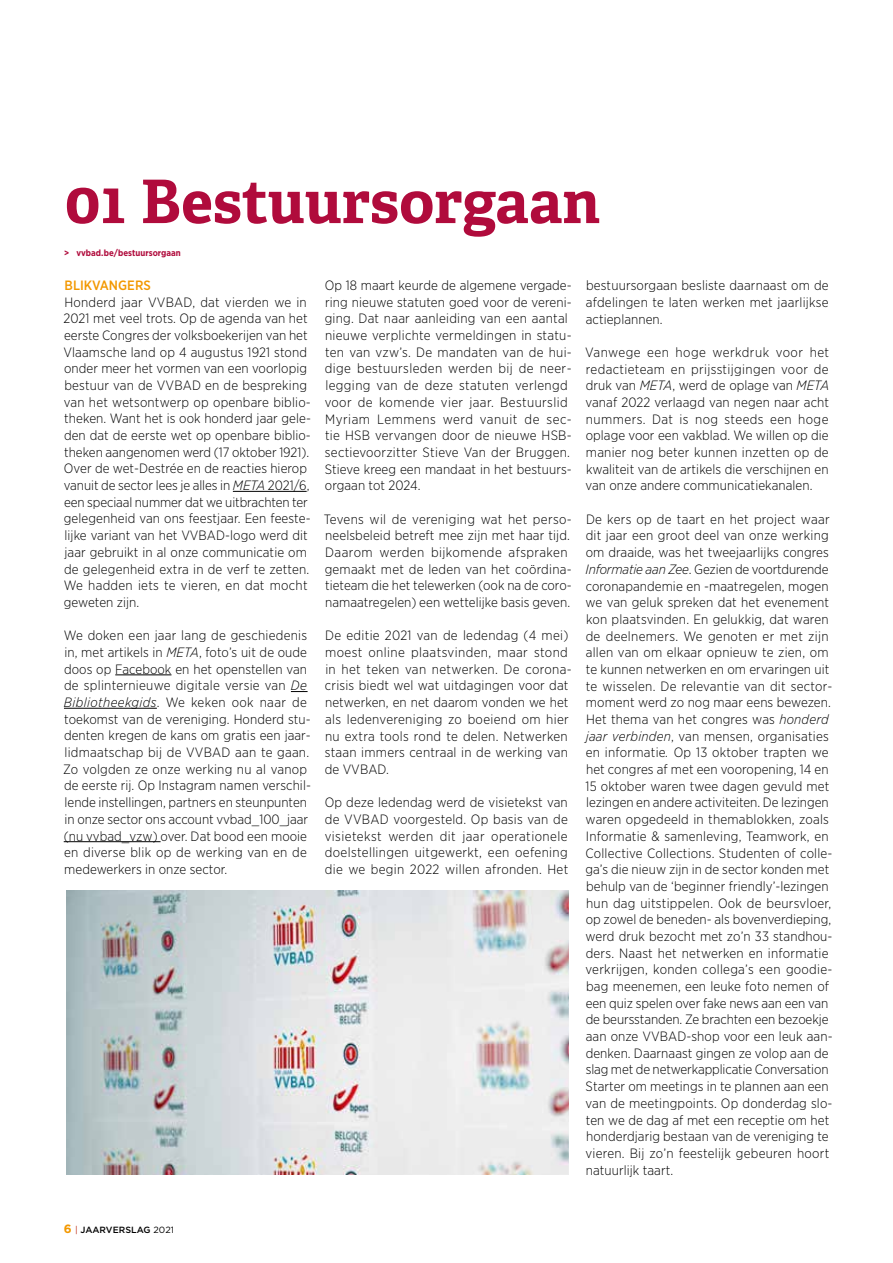
<style>
.page{position:relative;width:893px;height:1263px;background:#fff}
.page>*{position:absolute;margin:0;border:0;box-sizing:border-box;transform-origin:0 0}
.t1{font:700 60px "Adelle PE";letter-spacing:.005em;color:#b00b3c}
.t2{font:300 13.5px/16.6px "Gotham Narrow";letter-spacing:.005em;color:#000}
.t3{font:500 13.5px "Gotham Narrow";letter-spacing:.005em;color:#f39800}
.t4{font:700 9px "Gotham Narrow";letter-spacing:.005em;color:#b00b3c}
.t5{font:500 9px "Gotham";letter-spacing:.005em;color:#000}
.s1{font-style:italic}
.s2{font-weight:700;font-size:12px;color:#f39800}
.s3{font-weight:400;color:#bd2c16}
.s4{font-weight:400}
</style>
<div class="page">
<hr style="left:233px;top:491px;width:74px;height:1px;background:#000">
<hr style="left:115px;top:674px;width:56px;height:1px;background:#000">
<svg style="left:291px;top:691px;width:17px;height:1px"></svg>
<hr style="left:64px;top:708px;width:93px;height:1px;background:#000">
<hr style="left:64px;top:841px;width:97px;height:1px;background:#000">
<img style="left:66px;top:890px;width:502px;height:284px">
<h1 class="t1" style="left:65px;top:158px;width:537px">01 Bestuursorgaan</h1>
<p class="t4" style="left:64px;top:247px;width:118px">&gt; vvbad.be/bestuursorgaan</p>
<p class="t3" style="left:65px;top:276px;width:88px">BLIKVANGERS</p>
<p class="t2" style="left:64px;top:293px;width:249px">Honderd jaar VVBAD, dat vierden we in 2021 met veel trots. Op de agenda van het eerste Congres der volksboekerijen van het Vlaamsche land op 4 augustus 1921 stond onder meer het vormen van een voorlopig bestuur van de VVBAD en de bespreking van het wetsontwerp op openbare biblio&shy;theken. Want het is ook honderd jaar gele&shy;den dat de eerste wet op openbare biblio&shy;theken aangenomen werd (17 oktober 1921).<br>Over de wet-Destrée en de reacties hierop vanuit de sector lees je alles in <span class="s1">META</span> 2021/6, een speciaal nummer dat we uitbrachten ter gelegenheid van ons feestjaar. Een feeste&shy;lijke variant van het VVBAD-logo werd dit jaar gebruikt in al onze communicatie om de gelegenheid extra in de verf te zetten.<br>We hadden iets te vieren, en dat mocht geweten zijn.</p>
<p class="t2" style="left:63px;top:627px;width:249px">We doken een jaar lang de geschiedenis in, met artikels in <span class="s1">META</span>, foto’s uit de oude doos op Facebook en het openstellen van de splinternieuwe digitale versie van <span class="s1">De Bibliotheekgids</span>. We keken ook naar de toekomst van de vereniging. Honderd stu&shy;denten kregen de kans om gratis een jaar&shy;lidmaatschap bij de VVBAD aan te gaan.<br>Zo volgden ze onze werking nu al vanop de eerste rij. Op Instagram namen verschil&shy;lende instellingen, partners en steunpunten in onze sector ons account vvbad_100_jaar (nu vvbad_vzw) over. Dat bood een mooie en diverse blik op de werking van en de medewerkers in onze sector.</p>
<p class="t2" style="left:325px;top:277px;width:249px">Op 18 maart keurde de algemene vergade&shy;ring nieuwe statuten goed voor de vereni&shy;ging. Dat naar aanleiding van een aantal nieuwe verplichte vermeldingen in statu&shy;ten van vzw’s. De mandaten van de hui&shy;dige bestuursleden werden bij de neer&shy;legging van de deze statuten verlengd voor de komende vier jaar. Bestuurslid Myriam Lemmens werd vanuit de sec&shy;tie HSB vervangen door de nieuwe HSB&shy;sectievoorzitter Stieve Van der Bruggen.<br>Stieve kreeg een mandaat in het bestuurs&shy;orgaan tot 2024.</p>
<p class="t2" style="left:324px;top:510px;width:249px">Tevens wil de vereniging wat het perso&shy;neelsbeleid betreft mee zijn met haar tijd.<br>Daarom werden bijkomende afspraken gemaakt met de leden van het coördina&shy;tieteam die het telewerken (ook na de coro&shy;namaatregelen) een wettelijke basis geven.</p>
<p class="t2" style="left:325px;top:627px;width:248px">De editie 2021 van de ledendag (4 mei) moest online plaatsvinden, maar stond in het teken van netwerken. De corona&shy;crisis biedt wel wat uitdagingen voor dat netwerken, en net daarom vonden we het als ledenvereniging zo boeiend om hier nu extra tools rond te delen. Netwerken staan immers centraal in de werking van de VVBAD.</p>
<p class="t2" style="left:325px;top:794px;width:245px;text-align:justify">Op deze ledendag werd de visietekst van de VVBAD voorgesteld. Op basis van de visietekst werden dit jaar operationele doelstellingen uitgewerkt, een oefening die we begin 2022 willen afronden. Het</p>
<p class="t2" style="left:586px;top:277px;width:244px;text-align:justify">bestuursorgaan besliste daarnaast om de afdelingen te laten werken met jaarlijkse actieplannen.</p>
<p class="t2" style="left:585px;top:343px;width:245px;text-align:justify">Vanwege een hoge werkdruk voor het redactieteam en prijsstijgingen voor de druk van <span class="s1">META</span>, werd de oplage van <span class="s1">META </span>vanaf 2022 verlaagd van negen naar acht nummers. Dat is nog steeds een hoge oplage voor een vakblad. We willen op die manier nog beter kunnen inzetten op de kwaliteit van de artikels die verschijnen en van onze andere communicatiekanalen.</p>
<p class="t2" style="left:585px;top:510px;width:249px">De kers op de taart en het project waar dit jaar een groot deel van onze werking om draaide, was het tweejaarlijks congres <span class="s1">Informatie aan Zee</span>. Gezien de voortdurende coronapandemie en -maatregelen, mogen we van geluk spreken dat het evenement kon plaatsvinden. En gelukkig, dat waren de deelnemers. We genoten er met zijn allen van om elkaar opnieuw te zien, om te kunnen netwerken en om ervaringen uit te wisselen. De relevantie van dit sector&shy;moment werd zo nog maar eens bewezen.<br>Het thema van het congres was <span class="s1">honderd jaar verbinden</span>, van mensen, organisaties en informatie<span class="s1">.</span> Op 13 oktober trapten we het congres af met een vooropening, 14 en 15 oktober waren twee dagen gevuld met lezingen en andere activiteiten. De lezingen waren opgedeeld in themablokken, zoals Informatie &amp; samenleving, Teamwork, en Collective Collections. Studenten of colle&shy;ga’s die nieuw zijn in de sector konden met behulp van de ‘beginner friendly’-lezingen hun dag uitstippelen. Ook de beursvloer, op zowel de beneden- als bovenverdieping, werd druk bezocht met zo’n 33 standhou&shy;ders. Naast het netwerken en informatie verkrijgen, konden collega’s een goodie&shy;bag meenemen, een leuke foto nemen of een quiz spelen over fake news aan een van de beursstanden. Ze brachten een bezoekje aan onze VVBAD-shop voor een leuk aan&shy;denken. Daarnaast gingen ze volop aan de slag met de netwerkapplicatie Conversation Starter om meetings in te plannen aan een van de meetingpoints. Op donderdag slo&shy;ten we de dag af met een receptie om het honderdjarig bestaan van de vereniging te vieren. Bij zo’n feestelijk gebeuren hoort natuurlijk taart.</p>
<p class="t5" style="left:64px;top:1224px;width:112px"><span class="s2">6</span> <span class="s3">|</span> JAARVERSLAG <span class="s4">2021</span></p>
</div>
